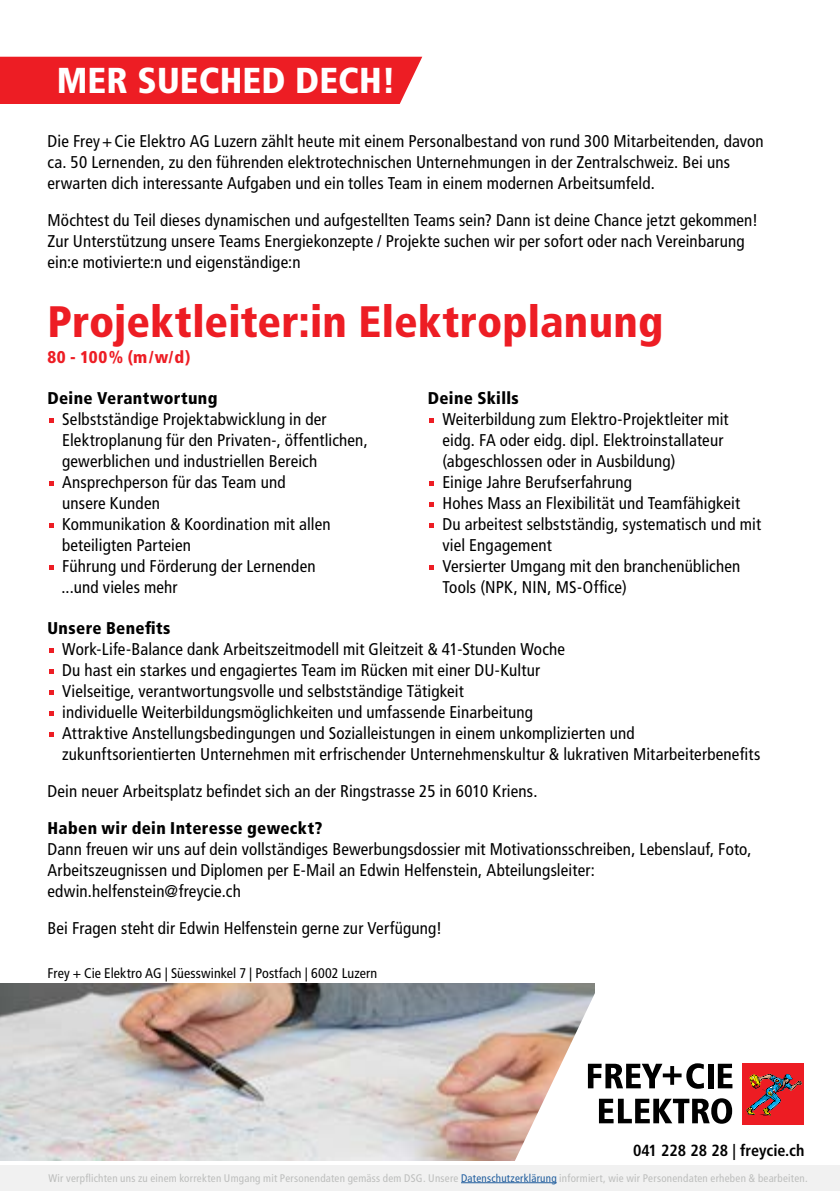
<style>
.page{position:relative;width:840px;height:1191px;background:#fff}
.page>*{position:absolute;margin:0;border:0;box-sizing:border-box;transform-origin:0 0}
.t1{font:900 condensed 44px "Frutiger LT Std";letter-spacing:.005em;color:#ed1d24}
.t2{font:900 condensed 36px "Frutiger LT Std";letter-spacing:.005em;color:#fff}
.t3{font:condensed 17px/21px "Frutiger LT Std";letter-spacing:.01em;color:#000}
.t4{font:900 condensed 17px "Frutiger LT Std";letter-spacing:.02em;color:#000}
.t5{font:900 condensed 17px "Frutiger LT Std";color:#ed1d24}
.t6{font:700 condensed 16.2px "Frutiger LT Std";color:#000}
.t7{font:condensed 14px "Frutiger LT Std";letter-spacing:.005em;color:#000}
.t8{font:condensed 11px "Frutiger LT Std";letter-spacing:.02em;color:#bdbebd}
.s1{color:#215e9e}
</style>
<div class="page">
<img style="left:0;top:983px;width:500px;height:177px">
<svg style="left:500px;top:983px;width:304px;height:178px"></svg>
<svg style="left:587px;top:1063px;width:116px;height:25px"></svg>
<div style="left:707px;top:1063px;width:6px;height:25px;background:#000"></div>
<svg style="left:717px;top:1063px;width:15px;height:25px"></svg>
<svg style="left:598px;top:1098px;width:133px;height:25px"></svg>
<div style="left:742px;top:1063px;width:61px;height:61px;background:#ed1c23"></div>
<img style="left:746px;top:1073px;width:55px;height:42px">
<div style="left:0;top:57px;width:422px;height:47px;background:#ed1d24"></div>
<svg style="left:49px;top:418px;width:5px;height:5px"></svg>
<svg style="left:49px;top:481px;width:5px;height:5px"></svg>
<svg style="left:49px;top:523px;width:5px;height:5px"></svg>
<svg style="left:49px;top:565px;width:5px;height:5px"></svg>
<svg style="left:429px;top:418px;width:4px;height:5px"></svg>
<svg style="left:429px;top:481px;width:4px;height:5px"></svg>
<svg style="left:429px;top:502px;width:4px;height:5px"></svg>
<svg style="left:429px;top:523px;width:4px;height:5px"></svg>
<svg style="left:429px;top:565px;width:4px;height:5px"></svg>
<svg style="left:49px;top:648px;width:5px;height:5px"></svg>
<svg style="left:49px;top:669px;width:5px;height:5px"></svg>
<svg style="left:49px;top:690px;width:5px;height:5px"></svg>
<svg style="left:49px;top:711px;width:5px;height:5px"></svg>
<svg style="left:49px;top:732px;width:5px;height:5px"></svg>
<div style="left:0;top:1165px;width:839px;height:26px;background:#f1f1f1"></div>
<hr style="left:461px;top:1182px;width:95px;height:1px;background:#215e9e">
<h2 class="t2" style="left:57px;top:59px;width:340px">MER SUECHED DECH!</h2>
<p class="t3" style="left:47px;top:131px;width:717px">Die Frey+Cie Elektro AG Luzern zählt heute mit einem Personalbestand von rund 300 Mitarbeitenden, davon ca. 50 Lernenden, zu den führenden elektrotechnischen Unternehmungen in der Zentralschweiz. Bei uns erwarten dich interessante Aufgaben und ein tolles Team in einem modernen Arbeitsumfeld.</p>
<p class="t3" style="left:47px;top:210px;width:711px">Möchtest du Teil dieses dynamischen und aufgestellten Teams sein? Dann ist deine Chance jetzt gekommen!<br>Zur Unterstützung unsere Teams Energiekonzepte / Projekte suchen wir per sofort oder nach Vereinbarung ein:e motivierte:n und eigenständige:n</p>
<h1 class="t1" style="left:47px;top:295px;width:617px">Projektleiter:in Elektroplanung</h1>
<p class="t5" style="left:47px;top:347px;width:144px">80 - 100% (m/w/d)</p>
<p class="t4" style="left:47px;top:388px;width:171px">Deine Verantwortung</p>
<p class="t3" style="left:61px;top:409px;width:307px">Selbstständige Projektabwicklung in der Elektroplanung für den Privaten-, öffentlichen, gewerblichen und industriellen Bereich Ansprechperson für das Team und<br>unsere Kunden<br>Kommunikation &amp; Koordination mit allen beteiligten Parteien<br>Führung und Förderung der Lernenden<br>...und vieles mehr</p>
<p class="t4" style="left:427px;top:388px;width:92px">Deine Skills</p>
<p class="t3" style="left:442px;top:409px;width:320px">Weiterbildung zum Elektro-Projektleiter mit eidg. FA oder eidg. dipl. Elektroinstallateur (abgeschlossen oder in Ausbildung)<br>Einige Jahre Berufserfahrung<br>Hohes Mass an Flexibilität und Teamfähigkeit Du arbeitest selbstständig, systematisch und mit viel Engagement<br>Versierter Umgang mit den branchenüblichen Tools (NPK, NIN, MS-Office)</p>
<p class="t4" style="left:47px;top:618px;width:124px">Unsere Benefits</p>
<p class="t3" style="left:62px;top:639px;width:699px">Work-Life-Balance dank Arbeitszeitmodell mit Gleitzeit &amp; 41-Stunden Woche<br>Du hast ein starkes und engagiertes Team im Rücken mit einer DU-Kultur<br>Vielseitige, verantwortungsvolle und selbstständige Tätigkeit<br>individuelle Weiterbildungsmöglichkeiten und umfassende Einarbeitung<br>Attraktive Anstellungsbedingungen und Sozialleistungen in einem unkomplizierten und zukunftsorientierten Unternehmen mit erfrischender Unternehmenskultur &amp; lukrativen Mitarbeiterbenefits</p>
<p class="t3" style="left:47px;top:781px;width:491px">Dein neuer Arbeitsplatz befindet sich an der Ringstrasse 25 in 6010 Kriens.</p>
<p class="t4" style="left:47px;top:818px;width:276px">Haben wir dein Interesse geweckt?</p>
<p class="t3" style="left:47px;top:839px;width:705px">Dann freuen wir uns auf dein vollständiges Bewerbungsdossier mit Motivationsschreiben, Lebenslauf, Foto,<br>Arbeitszeugnissen und Diplomen per E-Mail an Edwin Helfenstein, Abteilungsleiter: edwin.helfenstein@freycie.ch</p>
<p class="t3" style="left:47px;top:918px;width:396px">Bei Fragen steht dir Edwin Helfenstein gerne zur Verfügung!</p>
<p class="t7" style="left:47px;top:964px;width:331px">Frey + Cie Elektro AG | Süesswinkel 7 | Postfach | 6002 Luzern</p>
<p class="t6" style="left:632px;top:1140px;width:173px">041 228 28 28 | freycie.ch</p>
<p class="t8" style="left:48px;top:1171px;width:760px">Wir verpflichten uns zu einem korrekten Umgang mit Personendaten gemäss dem DSG. Unsere <span class="s1">Datenschutzerklärung</span> informiert, wie wir Personendaten erheben &amp; bearbeiten.</p>
</div>
